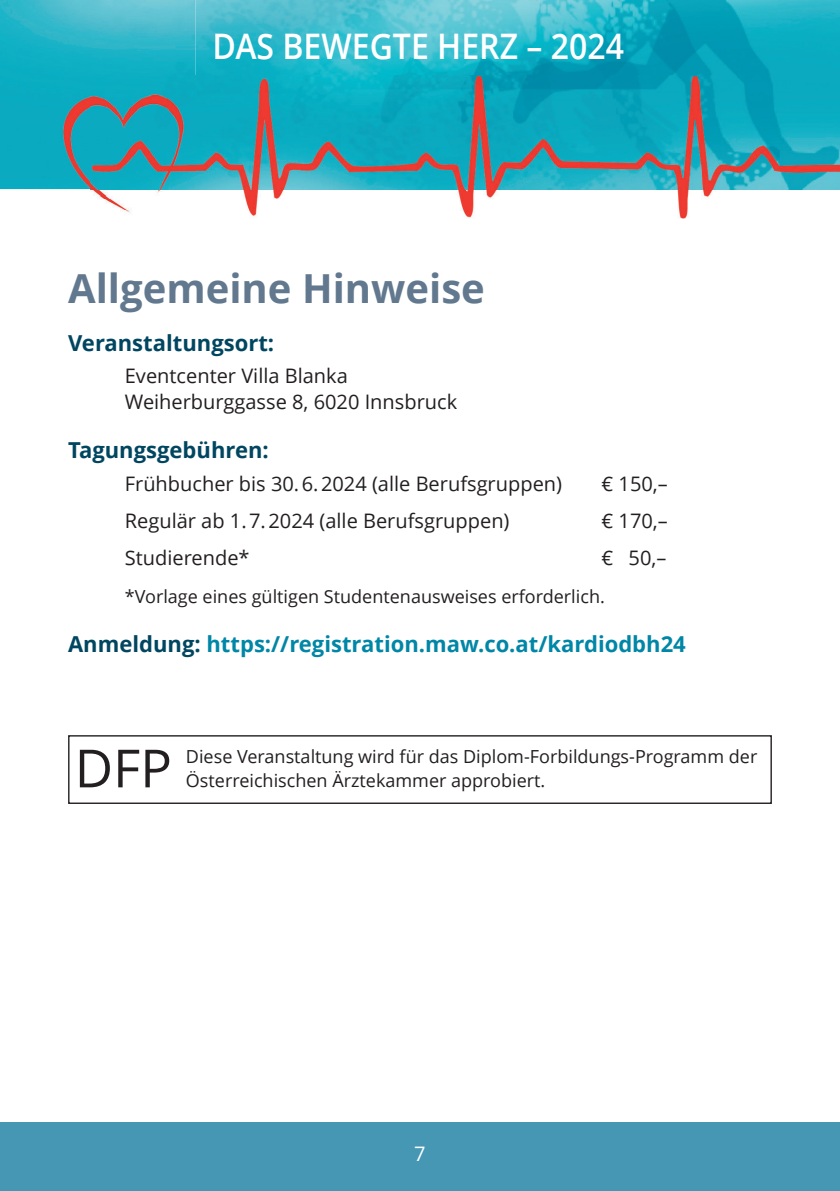
<style>
.page{position:relative;width:840px;height:1191px;background:#fff}
.page>*{position:absolute;margin:0;border:0;box-sizing:border-box;transform-origin:0 0}
.t1{font:52.6px "Open Sans";color:#231f20}
.t2{font:700 40px "Open Sans";color:#61788e}
.t3{font:600 35.2px "Open Sans";color:#fff;scale:.91 1}
.t4{font:700 22px "Open Sans";color:#0086a6}
.t5{font:700 22px "Open Sans";color:#014660}
.t6{font:20px "Open Sans";color:#231f20}
.t7{font:20px "Open Sans";color:#fff}
.t8{font:18px "Open Sans";color:#231f20}
.s1{color:#014660}
</style>
<div class="page">
<div style="left:0;top:1123px;width:839px;height:68px;background:#4597b4"></div>
<img style="left:0;top:0;width:839px;height:219px">
<img style="left:195px;top:75px;width:644px;height:114px">
<img style="left:90px;top:75px;width:105px;height:144px">
<div style="left:68px;top:735px;width:703px;height:69px;border:1px solid #231f20"></div>
<p class="t3" style="left:212px;top:22px;width:453px">DAS BEWEGTE HERZ – 2024</p>
<p class="t2" style="left:68px;top:260px;width:418px">Allgemeine Hinweise</p>
<p class="t5" style="left:68px;top:328px;width:207px">Veranstaltungsort:</p>
<p class="t6" style="left:125px;top:362px;width:224px">Eventcenter Villa Blanka</p>
<p class="t6" style="left:125px;top:388px;width:334px">Weiherburggasse 8, 6020 Innsbruck</p>
<p class="t5" style="left:68px;top:435px;width:202px">Tagungsgebühren:</p>
<p class="t6" style="left:125px;top:469px;width:438px">Frühbucher bis 30.6.2024 (alle Berufsgruppen)</p>
<p class="t6" style="left:601px;top:469px;width:68px">€ 150,–</p>
<p class="t6" style="left:125px;top:506px;width:386px">Regulär ab 1.7.2024 (alle Berufsgruppen)</p>
<p class="t6" style="left:601px;top:506px;width:68px">€ 170,–</p>
<p class="t6" style="left:125px;top:544px;width:126px">Studierende*</p>
<p class="t6" style="left:601px;top:544px;width:66px">€ 50,–</p>
<p class="t8" style="left:125px;top:583px;width:481px">*Vorlage eines gültigen Studentenausweises erforderlich.</p>
<p class="t4" style="left:68px;top:628px;width:619px"><span class="s1">Anmeldung:</span> https://registration.maw.co.at/kardiodbh24</p>
<p class="t1" style="left:75px;top:731px;width:99px">DFP</p>
<p class="t8" style="left:186px;top:743px;width:572px">Diese Veranstaltung wird für das Diplom-Forbildungs-Programm der</p>
<p class="t8" style="left:186px;top:767px;width:361px">Österreichischen Ärztekammer approbiert.</p>
<p class="t7" style="left:414px;top:1139px;width:13px">7</p>
</div>
